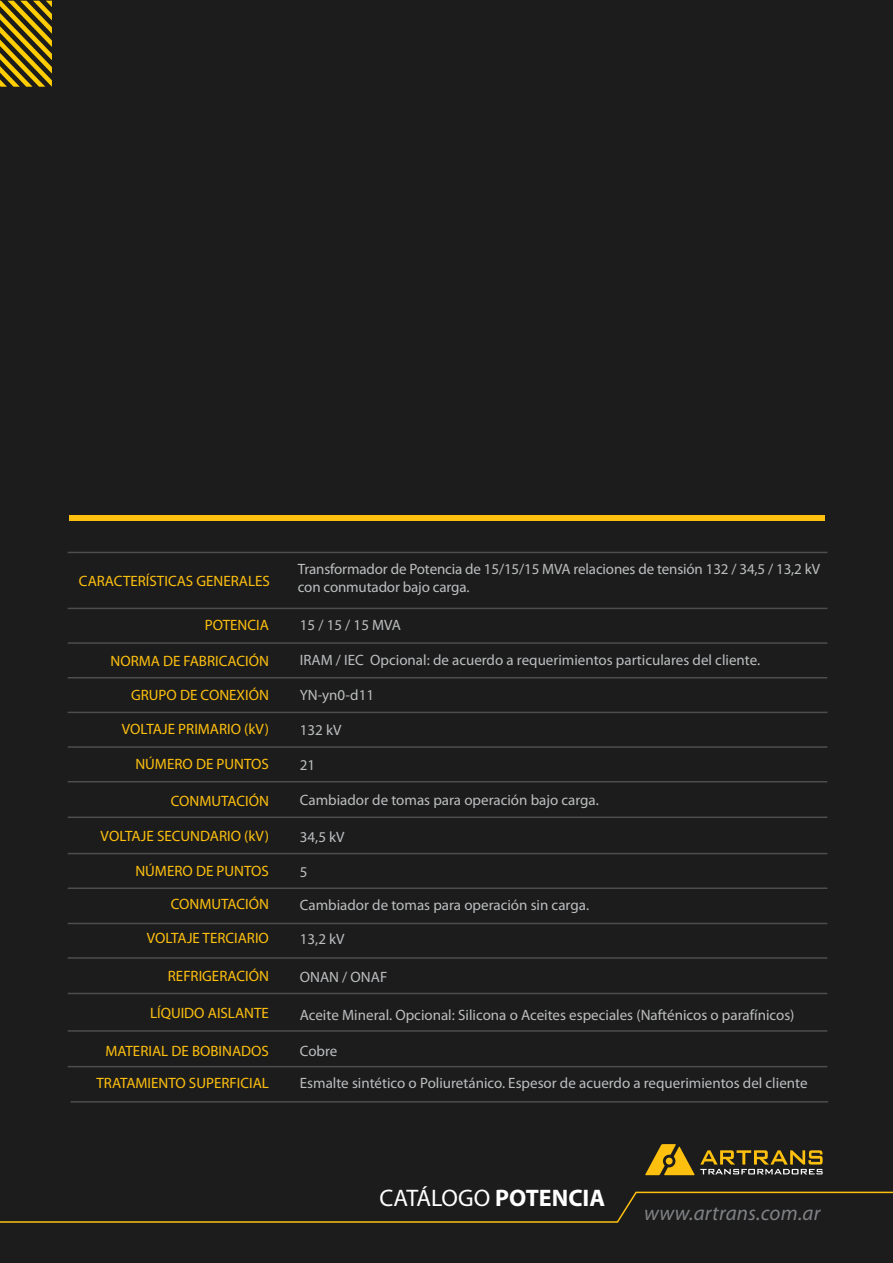
<style>
.page{position:relative;width:893px;height:1263px;background:#1c1c1c}
.page>*{position:absolute;margin:0;border:0;box-sizing:border-box;transform-origin:0 0}
.t1{font:24px "Myriad Pro";color:#fff}
.t2{font:italic 21px "Myriad Pro";letter-spacing:.01em;color:#808285}
.t3{font:15px/18px "Myriad Pro";color:#bcbec0}
.t4{font:15px "Myriad Pro";color:#fec00f}
.s1{font-weight:700}
</style>
<div class="page">
<svg style="left:0;top:1px;width:52px;height:86px"></svg>
<svg style="left:0;top:1191px;width:893px;height:32px"></svg>
<svg style="left:645px;top:1144px;width:178px;height:31px"></svg>
<div style="left:69px;top:515px;width:756px;height:6px;background:#fec00f"></div>
<hr style="left:68px;top:642px;width:759px;height:2px;background:#4d4d4f">
<hr style="left:68px;top:608px;width:759px;height:1px;background:#4d4d4f">
<hr style="left:68px;top:552px;width:759px;height:1px;background:#4d4d4f">
<hr style="left:68px;top:677px;width:759px;height:1px;background:#4d4d4f">
<hr style="left:68px;top:712px;width:759px;height:1px;background:#4d4d4f">
<hr style="left:68px;top:746px;width:759px;height:2px;background:#4d4d4f">
<hr style="left:68px;top:781px;width:759px;height:1px;background:#4d4d4f">
<hr style="left:68px;top:816px;width:759px;height:2px;background:#4d4d4f">
<hr style="left:68px;top:853px;width:759px;height:1px;background:#4d4d4f">
<hr style="left:68px;top:887px;width:759px;height:2px;background:#4d4d4f">
<hr style="left:68px;top:923px;width:759px;height:1px;background:#4d4d4f">
<hr style="left:68px;top:957px;width:759px;height:2px;background:#4d4d4f">
<hr style="left:68px;top:993px;width:759px;height:1px;background:#4d4d4f">
<hr style="left:68px;top:1030px;width:759px;height:2px;background:#4d4d4f">
<hr style="left:68px;top:1066px;width:759px;height:1px;background:#4d4d4f">
<hr style="left:71px;top:1101px;width:757px;height:1px;background:#4d4d4f">
<p class="t4" style="left:79px;top:572px;width:193px">CARACTERÍSTICAS GENERALES</p>
<p class="t3" style="left:298px;top:560px;width:524px">Transformador de Potencia de 15/15/15 MVA relaciones de tensión 132 / 34,5 / 13,2 kV con conmutador bajo carga.</p>
<p class="t4" style="left:205px;top:616px;width:66px">POTENCIA</p>
<p class="t3" style="left:300px;top:616px;width:103px">15 / 15 / 15 MVA</p>
<p class="t4" style="left:111px;top:651px;width:160px">NORMA DE FABRICACIÓN</p>
<p class="t3" style="left:300px;top:651px;width:462px">IRAM / IEC Opcional: de acuerdo a requerimientos particulares del cliente.</p>
<p class="t4" style="left:131px;top:686px;width:139px">GRUPO DE CONEXIÓN</p>
<p class="t3" style="left:300px;top:686px;width:76px">YN-yn0-d11</p>
<p class="t4" style="left:122px;top:720px;width:149px">VOLTAJE PRIMARIO (kV)</p>
<p class="t3" style="left:300px;top:721px;width:43px">132 kV</p>
<p class="t4" style="left:135px;top:755px;width:135px">NÚMERO DE PUNTOS</p>
<p class="t4" style="left:171px;top:792px;width:100px">CONMUTACIÓN</p>
<p class="t3" style="left:300px;top:755px;width:17px">21</p>
<p class="t3" style="left:300px;top:791px;width:301px">Cambiador de tomas para operación bajo carga.</p>
<p class="t4" style="left:101px;top:826px;width:170px">VOLTAJE SECUNDARIO (kV)</p>
<p class="t3" style="left:300px;top:827px;width:46px">34,5 kV</p>
<p class="t4" style="left:135px;top:861px;width:135px">NÚMERO DE PUNTOS</p>
<p class="t4" style="left:171px;top:894px;width:100px">CONMUTACIÓN</p>
<p class="t4" style="left:147px;top:929px;width:124px">VOLTAJE TERCIARIO</p>
<p class="t4" style="left:168px;top:967px;width:103px">REFRIGERACIÓN</p>
<p class="t3" style="left:300px;top:862px;width:9px">5</p>
<p class="t3" style="left:300px;top:895px;width:291px">Cambiador de tomas para operación sin carga.</p>
<p class="t3" style="left:300px;top:930px;width:46px">13,2 kV</p>
<p class="t3" style="left:300px;top:968px;width:89px">ONAN / ONAF</p>
<p class="t4" style="left:150px;top:1004px;width:120px">LÍQUIDO AISLANTE</p>
<p class="t3" style="left:300px;top:1005px;width:496px">Aceite Mineral. Opcional: Silicona o Aceites especiales (Nafténicos o parafínicos)</p>
<p class="t4" style="left:106px;top:1041px;width:165px">MATERIAL DE BOBINADOS</p>
<p class="t3" style="left:300px;top:1041px;width:39px">Cobre</p>
<p class="t4" style="left:96px;top:1074px;width:174px">TRATAMIENTO SUPERFICIAL</p>
<p class="t3" style="left:300px;top:1074px;width:509px">Esmalte sintético o Poliuretánico. Espesor de acuerdo a requerimientos del cliente</p>
<h1 class="t1" style="left:380px;top:1183px;width:227px">CATÁLOGO <span class="s1">POTENCIA</span></h1>
<h2 class="t2" style="left:644px;top:1200px;width:178px">www.artrans.com.ar</h2>
</div>
